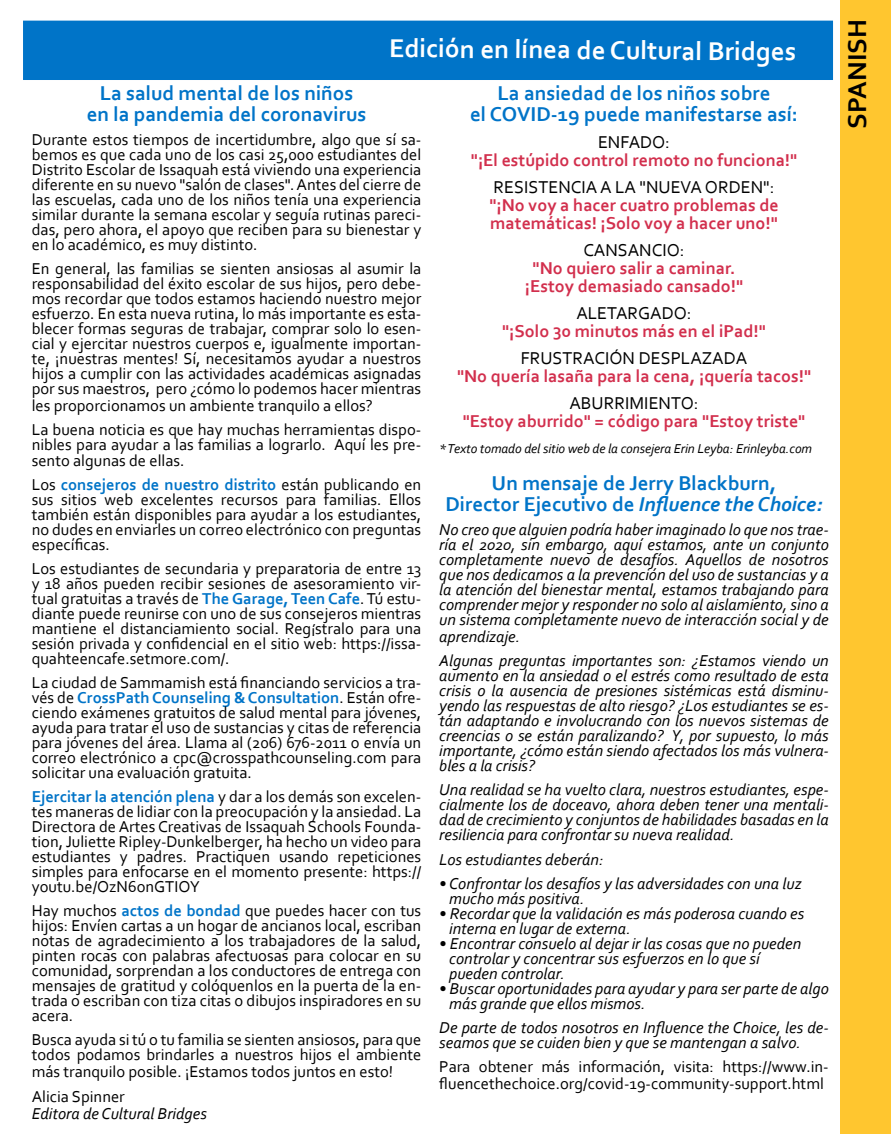
<style>
.page{position:relative;width:891px;height:1134px;background:#fff}
.page>*{position:absolute;margin:0;border:0;box-sizing:border-box;transform-origin:0 0}
.t1{font:700 27px "Corbel";color:#fff}
.t2{font:700 27px "Corbel";color:#000}
.t3{font:700 21px/21px "Corbel";color:#0074c8;text-align:center}
.t4{font:700 18px/18px "Corbel";color:#d22f4d}
.t5{font:18px "Corbel";color:#000}
.t6{font:16.5px/15px "Corbel";color:#000;text-align:justify}
.t7{font:italic 16.5px/15px "Corbel";color:#000}
.t8{font:italic 13.5px "Corbel";letter-spacing:-.005em;color:#000}
.s1{font-weight:700;color:#0074c8}
.s2{font-style:italic}
</style>
<div class="page">
<div style="left:23px;top:21px;width:810px;height:59px;background:#0074c8"></div>
<div style="left:840px;top:0;width:51px;height:1134px;background:#ffc62f"></div>
<h1 class="t1" style="left:390px;top:29px;width:408px;rotate:1deg">Edición en línea de Cultural Bridges</h1>
<p class="t3" style="left:87px;top:82px;width:281px">La salud mental de los niños en la pandemia del coronavirus</p>
<p class="t6" style="left:32px;top:132px;width:391px">Durante estos tiempos de incertidumbre, algo que sí sa&shy;bemos es que cada uno de los casi 25,000 estudiantes del Distrito Escolar de Issaquah está viviendo una experiencia diferente en su nuevo "salón de clases". Antes del cierre de las escuelas, cada uno de los niños tenía una experiencia similar durante la semana escolar y seguía rutinas pareci&shy;das, pero ahora, el apoyo que reciben para su bienestar y en lo académico, es muy distinto.</p>
<p class="t6" style="left:32px;top:261px;width:391px">En general, las familias se sienten ansiosas al asumir la responsabilidad del éxito escolar de sus hijos, pero debe&shy;mos recordar que todos estamos haciendo nuestro mejor esfuerzo. En esta nueva rutina, lo más importante es esta&shy;blecer formas seguras de trabajar, comprar solo lo esen&shy;cial y ejercitar nuestros cuerpos e, igualmente importan&shy;te, ¡nuestras mentes! Sí, necesitamos ayudar a nuestros hijos a cumplir con las actividades académicas asignadas por sus maestros, pero ¿cómo lo podemos hacer mientras</p>
<p class="t6" style="left:32px;top:393px;width:391px;line-height:24px">les proporcionamos un ambiente tranquilo a ellos?<br>La buena noticia es que hay muchas herramientas dispo-</p>
<p class="t6" style="left:32px;top:436px;width:391px;line-height:16.5px">nibles para ayudar a las familias a lograrlo. Aquí les pre&shy;sento algunas de ellas.</p>
<p class="t6" style="left:32px;top:477px;width:391px">Los <span class="s1">consejeros de nuestro distrito</span> están publicando en sus sitios web excelentes recursos para familias. Ellos también están disponibles para ayudar a los estudiantes, no dudes en enviarles un correo electrónico con preguntas específicas.</p>
<p class="t6" style="left:32px;top:561px;width:391px">Los estudiantes de secundaria y preparatoria de entre 13 y 18 años pueden recibir sesiones de asesoramiento vir&shy;tual gratuitas a través de <span class="s1">The Garage, Teen Cafe</span>. Tú estu&shy;diante puede reunirse con uno de sus consejeros mientras mantiene el distanciamiento social. Regístralo para una sesión privada y confidencial en el sitio web: https://issa&shy;quahteencafe.setmore.com/.</p>
<p class="t6" style="left:32px;top:675px;width:391px">La ciudad de Sammamish está financiando servicios a tra&shy;vés de <span class="s1">CrossPath Counseling &amp; Consultation</span>. Están ofre&shy;ciendo exámenes gratuitos de salud mental para jóvenes, ayuda para tratar el uso de sustancias y citas de referencia para jóvenes del área. Llama al (206) 676-2011 o envía un correo electrónico a cpc@crosspathcounseling.com para solicitar una evaluación gratuita.</p>
<p class="t6" style="left:32px;top:789px;width:391px"><span class="s1">Ejercitar la atención plena</span> y dar a los demás son excelen&shy;tes maneras de lidiar con la preocupación y la ansiedad. La Directora de Artes Creativas de Issaquah Schools Founda&shy;tion, Juliette Ripley-Dunkelberger, ha hecho un video para estudiantes y padres. Practiquen usando repeticiones simples para enfocarse en el momento presente: https:// youtu.be/OzN6onGTIOY</p>
<p class="t6" style="left:32px;top:903px;width:391px">Hay muchos <span class="s1">actos de bondad</span> que puedes hacer con tus hijos: Envíen cartas a un hogar de ancianos local, escriban notas de agradecimiento a los trabajadores de la salud, pinten rocas con palabras afectuosas para colocar en su comunidad, sorprendan a los conductores de entrega con mensajes de gratitud y colóquenlos en la puerta de la en&shy;trada o escriban con tiza citas o dibujos inspiradores en su acera.</p>
<p class="t6" style="left:32px;top:1032px;width:391px">Busca ayuda si tú o tu familia se sienten ansiosos, para que todos podamos brindarles a nuestros hijos el ambiente</p>
<p class="t6" style="left:32px;top:1058px;width:363px;line-height:25.5px">más tranquilo posible. ¡Estamos todos juntos en esto!<br>Alicia Spinner</p>
<p class="t7" style="left:32px;top:1105px;width:177px">Editora de Cultural Bridges</p>
<p class="t3" style="left:470px;top:82px;width:329px">La ansiedad de los niños sobre<br>el COVID-19 puede manifestarse así:</p>
<p class="t5" style="left:598px;top:131px;width:74px">ENFADO:</p>
<p class="t4" style="left:471px;top:151px;width:328px">"¡El estúpido control remoto no funciona!"</p>
<p class="t5" style="left:494px;top:176px;width:282px">RESISTENCIA A LA "NUEVA ORDEN":</p>
<p class="t4" style="left:489px;top:196px;width:291px">"¡No voy a hacer cuatro problemas de matemáticas! ¡Solo voy a hacer uno!"</p>
<p class="t5" style="left:583px;top:239px;width:103px">CANSANCIO:</p>
<p class="t4" style="left:525px;top:259px;width:220px;text-align:center">"No quiero salir a caminar. ¡Estoy demasiado cansado!"</p>
<p class="t5" style="left:576px;top:302px;width:117px">ALETARGADO:</p>
<p class="t4" style="left:502px;top:322px;width:265px">"¡Solo 30 minutos más en el iPad!"</p>
<p class="t5" style="left:521px;top:347px;width:228px">FRUSTRACIÓN DESPLAZADA</p>
<p class="t4" style="left:457px;top:367px;width:356px">"No quería lasaña para la cena, ¡quería tacos!"</p>
<p class="t5" style="left:570px;top:392px;width:131px">ABURRIMIENTO:</p>
<p class="t4" style="left:463px;top:412px;width:344px">"Estoy aburrido" = código para "Estoy triste"</p>
<p class="t8" style="left:439px;top:440px;width:374px">* Texto tomado del sitio web de la consejera Erin Leyba: Erinleyba.com</p>
<p class="t3" style="left:445px;top:472px;width:379px">Un mensaje de Jerry Blackburn,<br>Director Ejecutivo de <span class="s2">Influence the Choice:</span></p>
<p class="t7" style="left:439px;top:522px;width:391px;text-align:justify">No creo que alguien podría haber imaginado lo que nos trae&shy;ría el 2020, sin embargo, aquí estamos, ante un conjunto completamente nuevo de desafíos. Aquellos de nosotros que nos dedicamos a la prevención del uso de sustancias y a la atención del bienestar mental, estamos trabajando para comprender mejor y responder no solo al aislamiento, sino a un sistema completamente nuevo de interacción social y de</p>
<p class="t7" style="left:439px;top:624px;width:391px;line-height:24px">aprendizaje.<br>Algunas preguntas importantes son: ¿Estamos viendo un</p>
<p class="t7" style="left:439px;top:667px;width:391px;text-align:justify">aumento en la ansiedad o el estrés como resultado de esta crisis o la ausencia de presiones sistémicas está disminu&shy;yendo las respuestas de alto riesgo? ¿Los estudiantes se es&shy;tán adaptando e involucrando con los nuevos sistemas de creencias o se están paralizando? Y, por supuesto, lo más importante, ¿cómo están siendo afectados los más vulnera&shy;bles a la crisis?</p>
<p class="t7" style="left:439px;top:781px;width:391px;text-align:justify">Una realidad se ha vuelto clara, nuestros estudiantes, espe&shy;cialmente los de doceavo, ahora deben tener una mentali&shy;dad de crecimiento y conjuntos de habilidades basadas en la resiliencia para confrontar su nueva realidad.</p>
<p class="t7" style="left:439px;top:852px;width:166px">Los estudiantes deberán:</p>
<p class="t7" style="left:449px;top:876px;width:354px;text-indent:-10px">• Confrontar los desafíos y las adversidades con una luz mucho más positiva.</p>
<p class="t7" style="left:449px;top:906px;width:357px;text-indent:-10px">• Recordar que la validación es más poderosa cuando es interna en lugar de externa.</p>
<p class="t7" style="left:449px;top:936px;width:354px;text-indent:-10px">• Encontrar consuelo al dejar ir las cosas que no pueden controlar y concentrar sus esfuerzos en lo que sí pueden controlar.</p>
<p class="t7" style="left:449px;top:981px;width:381px;text-indent:-10px">• Buscar oportunidades para ayudar y para ser parte de algo más grande que ellos mismos.</p>
<p class="t7" style="left:439px;top:1020px;width:391px">De parte de todos nosotros en Influence the Choice, les de&shy;seamos que se cuiden bien y que se mantengan a salvo.</p>
<p class="t6" style="left:439px;top:1058px;width:391px;line-height:16.5px">Para obtener más información, visita: https://www.in&shy;fluencethechoice.org/covid-19-community-support.html</p>
<h1 class="t2" style="left:841px;top:129px;width:110px;rotate:-90deg">SPANISH</h1>
</div>
